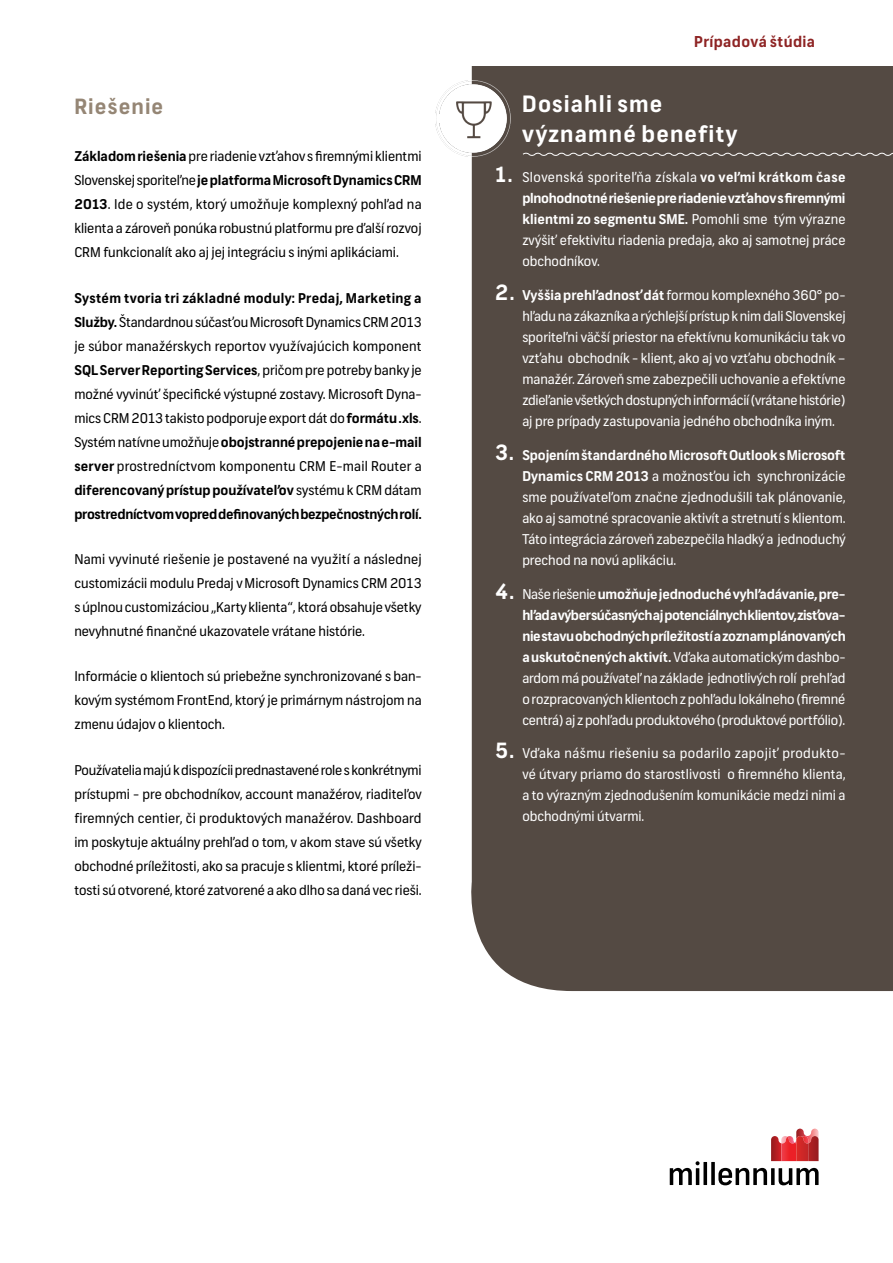
<style>
.page{position:relative;width:893px;height:1263px;background:#fff}
.page>*{position:absolute;margin:0;border:0;box-sizing:border-box;transform-origin:0 0}
.t1{font:700 22.5px/30px "Frank";letter-spacing:.05em;color:#fff}
.t2{font:700 21px "Frank";letter-spacing:.05em;color:#958675}
.t3{font:700 15px "Frank";letter-spacing:.025em;color:#8e2424}
.BULLETS_PAGE_4{font:13.5px/24px "Frank";color:#000;text-align:justify}
.t4{font:13.5px/21px "Frank";color:#fff;text-align:justify}
.s1{font-weight:700}
.s2{font-weight:700;font-size:21px}
</style>
<div class="page">
<div style="left:465px;top:66px;width:428px;height:925px;background:#544a43"></div>
<img style="left:435px;top:81px;width:75px;height:75px">
<svg style="left:670px;top:1128px;width:149px;height:57px"></svg>
<svg style="left:522px;top:152px;width:371px;height:5px;background:#79716b"></svg>
<p class="t2" style="left:74px;top:94px;width:90px">Riešenie</p>
<p class="BULLETS_PAGE_4" style="left:74px;top:145px;width:349px"><span class="s1">Základom riešenia</span> pre riadenie vzťahov s firemnými klientmi Slovenskej sporiteľne <span class="s1">je platforma Microsoft Dynamics CRM 2013</span>. Ide o systém, ktorý umožňuje komplexný pohľad na klienta a zároveň ponúka robustnú platformu pre ďalší rozvoj CRM funkcionalít ako aj jej integráciu s inými aplikáciami.</p>
<p class="BULLETS_PAGE_4" style="left:74px;top:286px;width:349px"><span class="s1">Systém tvoria tri základné moduly: Predaj, Marketing a Služby.</span> Štandardnou súčasťou Microsoft Dynamics CRM 2013 je súbor manažérskych reportov využívajúcich komponent <span class="s1">SQL Server Reporting Services</span>, pričom pre potreby banky je možné vyvinúť špecifické výstupné zostavy. Microsoft Dyna&shy;mics CRM 2013 takisto podporuje export dát do <span class="s1">formátu .xls</span>.<br>Systém natívne umožňuje <span class="s1">obojstranné prepojenie na e-mail server</span> prostredníctvom komponentu CRM E-mail Router a <span class="s1">diferencovaný prístup používateľov</span> systému k CRM dátam <span class="s1">prostredníctvom vopred definovaných bezpečnostných rolí.</span></p>
<p class="BULLETS_PAGE_4" style="left:74px;top:547px;width:349px">Nami vyvinuté riešenie je postavené na využití a následnej customizácii modulu Predaj v Microsoft Dynamics CRM 2013 s úplnou customizáciou „Karty klienta“, ktorá obsahuje všetky nevyhnutné finančné ukazovatele vrátane histórie.</p>
<p class="BULLETS_PAGE_4" style="left:74px;top:665px;width:349px">Informácie o klientoch sú priebežne synchronizované s ban&shy;kovým systémom FrontEnd, ktorý je primárnym nástrojom na zmenu údajov o klientoch.</p>
<p class="BULLETS_PAGE_4" style="left:74px;top:758px;width:349px">Používatelia majú k dispozícii prednastavené role s konkrétnymi prístupmi - pre obchodníkov, account manažérov, riaditeľov firemných centier, či produktových manažérov. Dashboard im poskytuje aktuálny prehľad o tom, v akom stave sú všetky obchodné príležitosti, ako sa pracuje s klientmi, ktoré príleži&shy;tosti sú otvorené, ktoré zatvorené a ako dlho sa daná vec rieši.</p>
<p class="t3" style="left:694px;top:32px;width:122px">Prípadová štúdia</p>
<p class="t1" style="left:522px;top:90px;width:216px">Dosiahli sme významné benefity</p>
<p class="t4" style="left:522px;top:167px;width:325px;text-indent:-27px"><span class="s2">1.</span> Slovenská sporiteľňa získala <span class="s1">vo veľmi krátkom čase plnohodnotné riešenie pre riadenie vzťahov s firemnými klientmi zo segmentu SME.</span> Pomohli sme tým výrazne zvýšiť efektivitu riadenia predaja, ako aj samotnej práce obchodníkov.</p>
<p class="t4" style="left:522px;top:285px;width:325px;text-indent:-27px"><span class="s2">2.</span> <span class="s1">Vyššia prehľadnosť dát</span> formou komplexného 360° po&shy;hľadu na zákazníka a rýchlejší prístup k nim dali Slovenskej sporiteľni väčší priestor na efektívnu komunikáciu tak vo vzťahu obchodník - klient, ako aj vo vzťahu obchodník – manažér. Zároveň sme zabezpečili uchovanie a efektívne zdieľanie všetkých dostupných informácií (vrátane histórie) aj pre prípady zastupovania jedného obchodníka iným.</p>
<p class="t4" style="left:522px;top:445px;width:325px;text-indent:-27px"><span class="s2">3.</span> <span class="s1">Spojením štandardného Microsoft Outlook s Microsoft Dynamics CRM 2013</span> a možnosťou ich synchronizácie sme používateľom značne zjednodušili tak plánovanie, ako aj samotné spracovanie aktivít a stretnutí s klientom.<br>Táto integrácia zároveň zabezpečila hladký a jednoduchý prechod na novú aplikáciu.</p>
<p class="t4" style="left:522px;top:584px;width:325px;text-indent:-27px"><span class="s2">4.</span> Naše riešenie <span class="s1">umožňuje jednoduché vyhľadávanie, pre&shy;hľad a výber súčasných aj potenciálnych klientov, zisťova&shy;nie stavu obchodných príležitostí a zoznam plánovaných a uskutočnených aktivít.</span> Vďaka automatickým dashbo&shy;ardom má používateľ na základe jednotlivých rolí prehľad o rozpracovaných klientoch z pohľadu lokálneho (firemné centrá) aj z pohľadu produktového (produktové portfólio).</p>
<p class="t4" style="left:522px;top:743px;width:325px;text-indent:-27px"><span class="s2">5.</span> Vďaka nášmu riešeniu sa podarilo zapojiť produkto&shy;vé útvary priamo do starostlivosti o firemného klienta, a to výrazným zjednodušením komunikácie medzi nimi a obchodnými útvarmi.</p>
</div>
